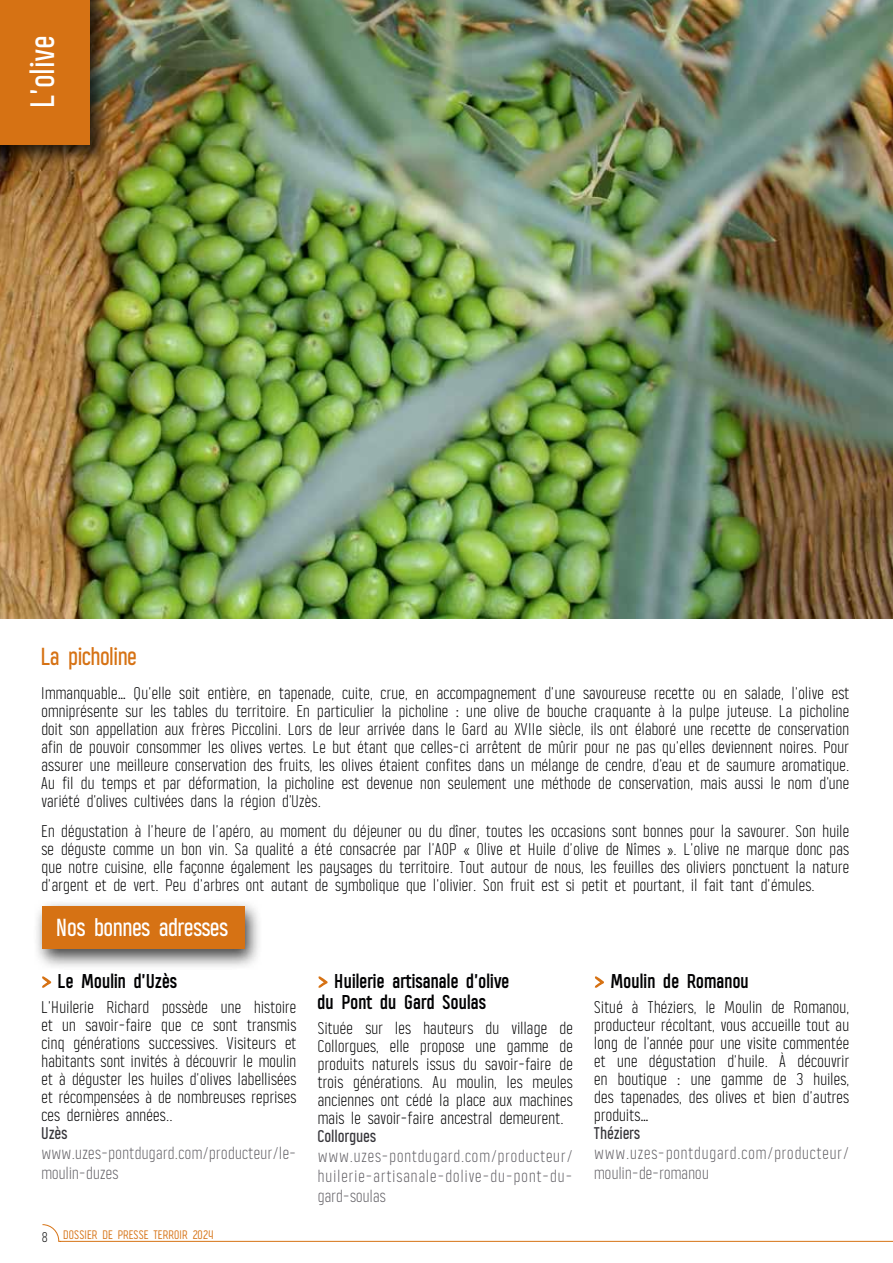
<style>
.page{position:relative;width:893px;height:1263px;background:#fff}
.page>*{position:absolute;margin:0;border:0;box-sizing:border-box;transform-origin:0 0}
.t1{font:500 33px "Alasar";color:#fff}
.t2{font:500 24px "Alasar";letter-spacing:-.02em;color:#fff}
.t3{font:500 24px "Alasar";letter-spacing:-.02em;color:#d67214}
.t4{font:700 19.5px/21px "Alasar";color:#020203}
.t5{font:300 16.5px/18px "Alasar";color:#020203;text-align:justify}
.t6{font:300 16.5px/19.8px "Alasar";letter-spacing:.04em;color:#636166;text-align:justify}
.t7{font:300 16.5px/19.8px "Alasar";letter-spacing:.01em;color:#636166}
.t8{font:500 16.5px "Alasar";color:#36353a}
.t9{font:12px "Alasar";color:#d67214}
.s1{font-weight:300;font-size:13.5px;color:#000}
</style>
<div class="page">
<img style="left:0;top:0;width:893px;height:619px">
<svg style="left:42px;top:976px;width:10px;height:12px"></svg>
<svg style="left:318px;top:976px;width:10px;height:12px"></svg>
<svg style="left:594px;top:976px;width:10px;height:12px"></svg>
<div style="left:0;top:0;width:112px;height:168px;background:#000;opacity:.75"></div>
<div style="left:0;top:0;width:89px;height:144px;background:#d67214"></div>
<svg style="left:42px;top:1224px;width:851px;height:18px"></svg>
<div style="left:32px;top:899px;width:231px;height:71px;background:#000;opacity:.75"></div>
<div style="left:43px;top:906px;width:202px;height:42px;background:#d67214"></div>
<h1 class="t1" style="left:21px;top:106px;width:74px;rotate:-90deg">L'olive</h1>
<h2 class="t3" style="left:42px;top:641px;width:98px">La picholine</h2>
<p class="t5" style="left:42px;top:684px;width:809px">Immanquable… Qu’elle soit entière, en tapenade, cuite, crue, en accompagnement d’une savoureuse recette ou en salade, l’olive est omniprésente sur les tables du territoire. En particulier la picholine : une olive de bouche craquante à la pulpe juteuse. La picholine doit son appellation aux frères Piccolini. Lors de leur arrivée dans le Gard au XVIIe siècle, ils ont élaboré une recette de conservation afin de pouvoir consommer les olives vertes. Le but étant que celles-ci arrêtent de mûrir pour ne pas qu’elles deviennent noires. Pour assurer une meilleure conservation des fruits, les olives étaient confites dans un mélange de cendre, d'eau et de saumure aromatique.<br>Au fil du temps et par déformation, la picholine est devenue non seulement une méthode de conservation, mais aussi le nom d'une variété d'olives cultivées dans la région d'Uzès.</p>
<p class="t5" style="left:42px;top:822px;width:809px">En dégustation à l’heure de l’apéro, au moment du déjeuner ou du dîner, toutes les occasions sont bonnes pour la savourer. Son huile se déguste comme un bon vin. Sa qualité a été consacrée par l’AOP « Olive et Huile d’olive de Nîmes ». L’olive ne marque donc pas que notre cuisine, elle façonne également les paysages du territoire. Tout autour de nous, les feuilles des oliviers ponctuent la nature d’argent et de vert. Peu d’arbres ont autant de symbolique que l’olivier. Son fruit est si petit et pourtant, il fait tant d’émules.</p>
<h2 class="t2" style="left:58px;top:912px;width:173px">Nos bonnes adresses</h2>
<p class="t4" style="left:59px;top:969px;width:121px">Le Moulin d’Uzès</p>
<p class="t5" style="left:42px;top:998px;width:257px">L’Huilerie Richard possède une histoire et un savoir-faire que ce sont transmis cinq générations successives. Visiteurs et habitants sont invités à découvrir le moulin et à déguster les huiles d’olives labellisées et récompensées à de nombreuses reprises ces dernières années..</p>
<p class="t8" style="left:42px;top:1123px;width:28px">Uzès</p>
<p class="t7" style="left:42px;top:1143px;width:257px">www.uzes-pontdugard.com/producteur/le&shy;moulin-duzes</p>
<p class="t9" style="left:43px;top:1227px;width:173px"><span class="s1">8</span> DOSSIER DE PRESSE TERROIR 2024</p>
<p class="t4" style="left:318px;top:969px;width:193px;text-indent:17px">Huilerie artisanale d’olive du Pont du Gard Soulas</p>
<p class="t5" style="left:318px;top:1019px;width:257px">Située sur les hauteurs du village de Collorgues, elle propose une gamme de produits naturels issus du savoir-faire de trois générations. Au moulin, les meules anciennes ont cédé la place aux machines mais le savoir-faire ancestral demeurent.</p>
<p class="t8" style="left:318px;top:1126px;width:60px">Collorgues</p>
<p class="t6" style="left:318px;top:1146px;width:257px">www.uzes-pontdugard.com/producteur/ huilerie-artisanale-dolive-du-pont-du&shy;gard-soulas</p>
<p class="t4" style="left:612px;top:969px;width:140px">Moulin de Romanou</p>
<p class="t5" style="left:595px;top:998px;width:257px">Situé à Théziers, le Moulin de Romanou, producteur récoltant, vous accueille tout au long de l'année pour une visite commentée et une dégustation d’huile. À découvrir en boutique : une gamme de 3 huiles, des tapenades, des olives et bien d’autres produits…</p>
<p class="t8" style="left:595px;top:1123px;width:48px">Théziers</p>
<p class="t6" style="left:595px;top:1143px;width:257px">www.uzes-pontdugard.com/producteur/ moulin-de-romanou</p>
</div>
